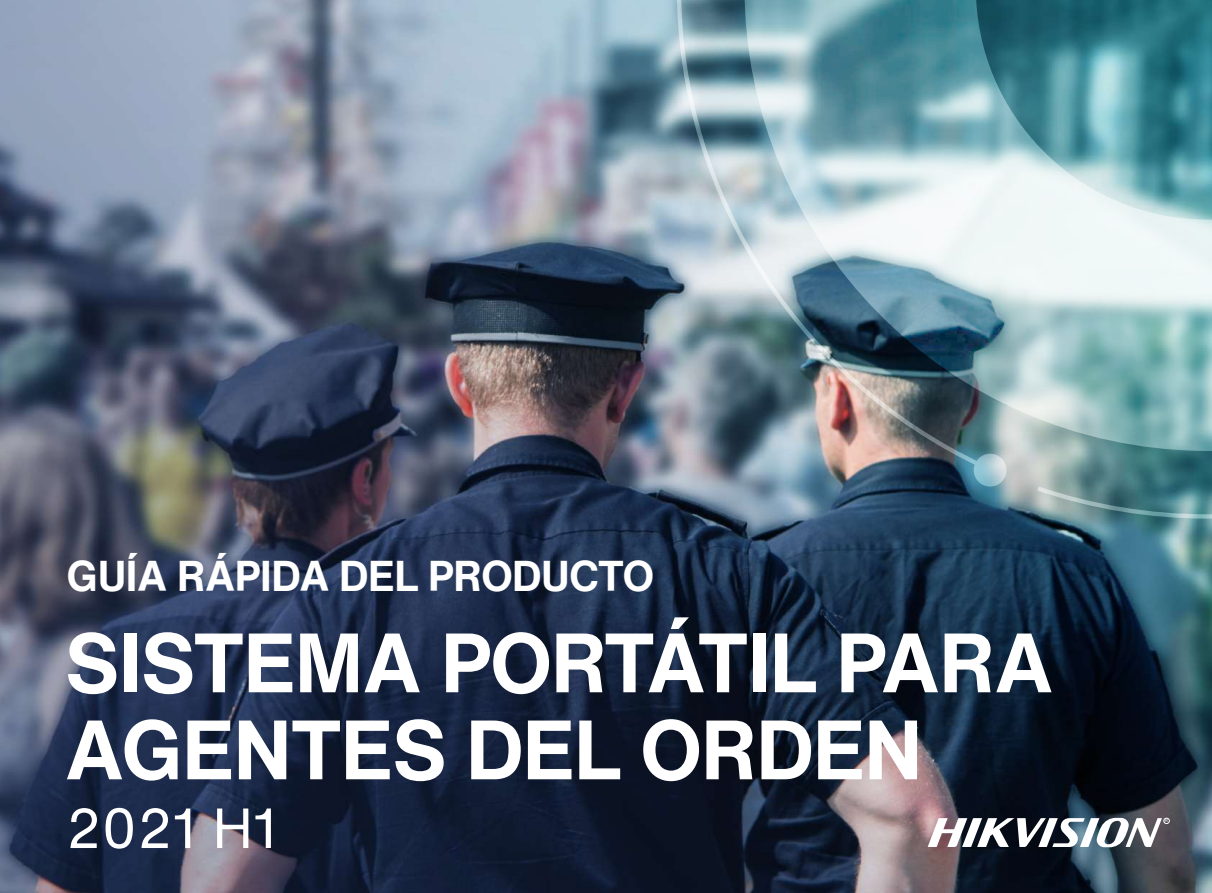
<style>
.page{position:relative;width:1212px;height:893px;background:#fff}
.page>*{position:absolute;margin:0;border:0;box-sizing:border-box;transform-origin:0 0}
.t1{font:700 82.5px/87px "Helvetica Now Text";letter-spacing:-.01em;color:#fff}
.t2{font:55.5px "Helvetica Now Text";color:#fff}
.t3{font:700 42px "Helvetica Now Text";letter-spacing:-.01em;color:#fff}
.t4{font:4.35px "Arial";color:#fff;scale:1.04 1}
</style>
<div class="page">
<img style="left:0;top:0;width:1212px;height:893px">
<svg style="left:974px;top:454px;width:32px;height:33px"></svg>
<svg style="left:1002px;top:0;width:210px;height:451px"></svg>
<img style="left:677px;top:0;width:325px;height:477px">
<svg style="left:1037px;top:486px;width:175px;height:33px;background:#658f94"></svg>
<svg style="left:928px;top:818px;width:241px;height:29px"></svg>
<p class="t3" style="left:67px;top:544px;width:588px">GUÍA RÁPIDA DEL PRODUCTO</p>
<p class="t1" style="left:65px;top:617px;width:990px">SISTEMA PORTÁTIL PARA<br>AGENTES DEL ORDEN</p>
<p class="t2" style="left:66px;top:786px;width:214px">2021 H1</p>
<p class="t4" style="left:1165px;top:818px;width:5px">R</p>
</div>
